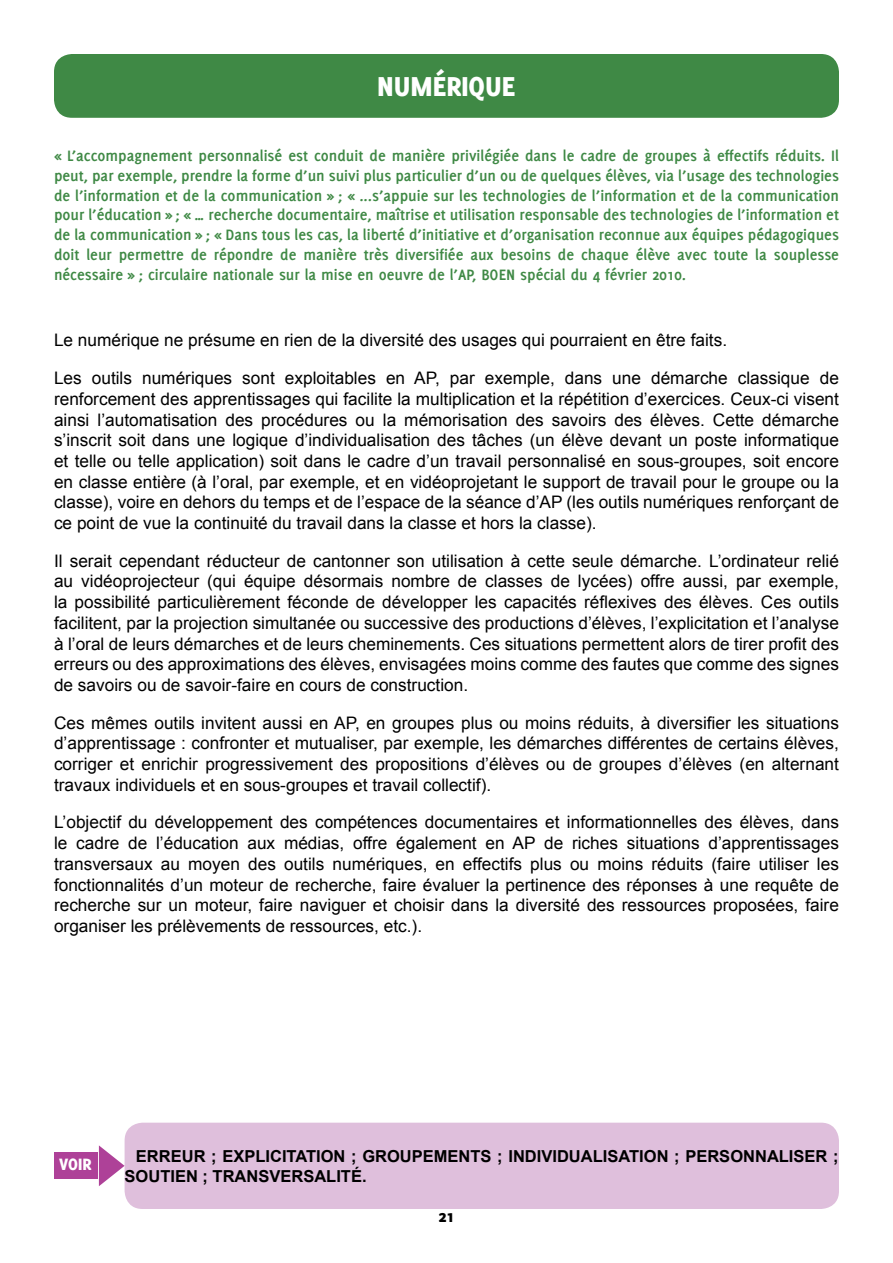
<style>
.page{position:relative;width:893px;height:1263px;background:#fff}
.page>*{position:absolute;margin:0;border:0;box-sizing:border-box;transform-origin:0 0}
.t1{font:800 30px "Delicious";color:#fff}
.t2{font:800 18px "Delicious";color:#fff}
.t3{font:800 18px "Delicious";color:#000}
.t4{font:17.25px/20.7px "Arial";color:#000;text-align:justify}
.t5{font:700 16.5px/19.8px "Delicious";color:#3f8945;text-align:justify}
.t6{font:700 16.5px/19.8px "Arial";color:#000}
</style>
<div class="page">
<div style="left:54px;top:54px;width:785px;height:64px;background:#3f8945;border-radius:18px"></div>
<div style="left:125px;top:1123px;width:714px;height:86px;background:#dfbfdc;border-radius:18px"></div>
<div style="left:54px;top:1153px;width:43px;height:26px;background:#ae4198"></div>
<svg style="left:99px;top:1145px;width:26px;height:41px"></svg>
<h1 class="t1" style="left:377px;top:69px;width:140px">NUMÉRIQUE</h1>
<p class="t5" style="left:54px;top:146px;width:787px">« L’accompagnement personnalisé est conduit de manière privilégiée dans le cadre de groupes à effectifs réduits. Il peut, par exemple, prendre la forme d’un suivi plus particulier d’un ou de quelques élèves, via l’usage des technologies de l’information et de la communication » ; « ...s’appuie sur les technologies de l’information et de la communication pour l’éducation » ; « … recherche documentaire, maîtrise et utilisation responsable des technologies de l’information et de la communication » ; « Dans tous les cas, la liberté d’initiative et d’organisation reconnue aux équipes pédagogiques doit leur permettre de répondre de manière très diversifiée aux besoins de chaque élève avec toute la souplesse nécessaire » ; circulaire nationale sur la mise en oeuvre de l’AP, BOEN spécial du 4 février 2010.</p>
<p class="t4" style="left:54px;top:322px;width:786px;line-height:37.7px">Le numérique ne présume en rien de la diversité des usages qui pourraient en être faits.<br>Les outils numériques sont exploitables en AP, par exemple, dans une démarche classique de</p>
<p class="t4" style="left:54px;top:389px;width:786px">renforcement des apprentissages qui facilite la multiplication et la répétition d’exercices. Ceux-ci visent ainsi l’automatisation des procédures ou la mémorisation des savoirs des élèves. Cette démarche s’inscrit soit dans une logique d’individualisation des tâches (un élève devant un poste informatique et telle ou telle application) soit dans le cadre d’un travail personnalisé en sous-groupes, soit encore en classe entière (à l’oral, par exemple, et en vidéoprojetant le support de travail pour le groupe ou la classe), voire en dehors du temps et de l’espace de la séance d’AP (les outils numériques renforçant de ce point de vue la continuité du travail dans la classe et hors la classe).</p>
<p class="t4" style="left:54px;top:550px;width:786px">Il serait cependant réducteur de cantonner son utilisation à cette seule démarche. L’ordinateur relié au vidéoprojecteur (qui équipe désormais nombre de classes de lycées) offre aussi, par exemple, la possibilité particulièrement féconde de développer les capacités réflexives des élèves. Ces outils facilitent, par la projection simultanée ou successive des productions d’élèves, l’explicitation et l’analyse à l’oral de leurs démarches et de leurs cheminements. Ces situations permettent alors de tirer profit des erreurs ou des approximations des élèves, envisagées moins comme des fautes que comme des signes de savoirs ou de savoir-faire en cours de construction.</p>
<p class="t4" style="left:54px;top:712px;width:786px">Ces mêmes outils invitent aussi en AP, en groupes plus ou moins réduits, à diversifier les situations d’apprentissage : confronter et mutualiser, par exemple, les démarches différentes de certains élèves, corriger et enrichir progressivement des propositions d’élèves ou de groupes d’élèves (en alternant travaux individuels et en sous-groupes et travail collectif).</p>
<p class="t4" style="left:54px;top:812px;width:786px">L’objectif du développement des compétences documentaires et informationnelles des élèves, dans le cadre de l’éducation aux médias, offre également en AP de riches situations d’apprentissages transversaux au moyen des outils numériques, en effectifs plus ou moins réduits (faire utiliser les fonctionnalités d’un moteur de recherche, faire évaluer la pertinence des réponses à une requête de recherche sur un moteur, faire naviguer et choisir dans la diversité des ressources proposées, faire organiser les prélèvements de ressources, etc.).</p>
<p class="t2" style="left:59px;top:1153px;width:34px">VOIR</p>
<p class="t6" style="left:125px;top:1147px;width:716px;text-indent:11px">ERREUR ; EXPLICITATION ; GROUPEMENTS ; INDIVIDUALISATION ; PERSONNALISER ;<br>SOUTIEN ; TRANSVERSALITÉ.</p>
<p class="t3" style="left:438px;top:1205px;width:18px">21</p>
</div>
